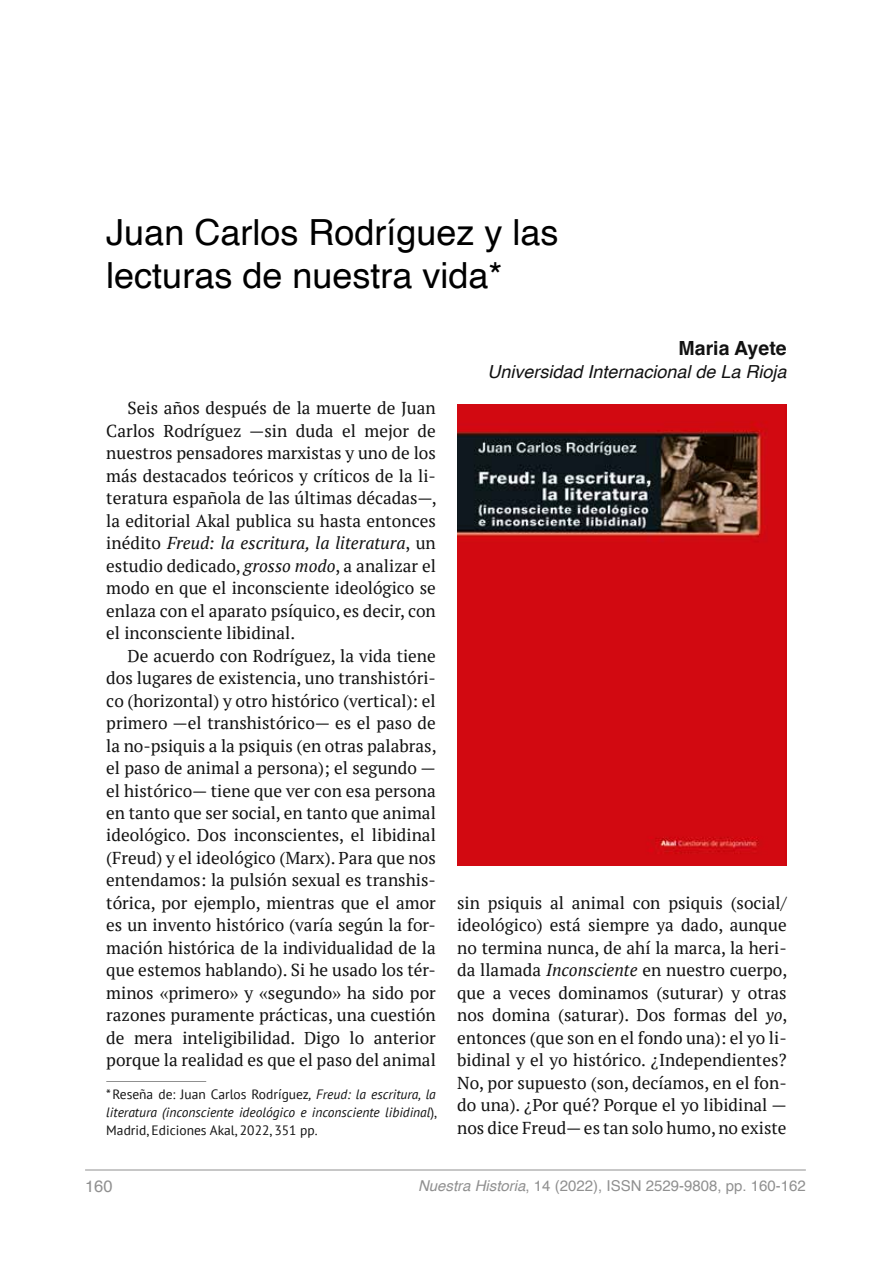
<style>
.page{position:relative;width:893px;height:1263px;background:#fff}
.page>*{position:absolute;margin:0;border:0;box-sizing:border-box;transform-origin:0 0}
.t1{font:36px/43.2px "Helvetica";color:#000}
.t2{font:700 19.5px "Helvetica";color:#121212}
.t3{font:italic 18px "Helvetica";color:#121212}
.t4{font:17.25px/22.5px "PT Serif";color:#121212;text-align:justify}
.t5{font:16.5px "Helvetica";color:#909090}
.t6{font:15px "Helvetica";color:#909090}
.t7{font:italic 13.5px/18px "PT Sans";color:#121212;text-align:justify}
.s1{font-style:italic}
.s2{font-family:"Times New Roman"}
.s3{font-style:normal}
</style>
<div class="page">
<hr style="left:85px;top:1170px;width:721px;height:1px;background:#909090">
<hr style="left:106px;top:1081px;width:100px;height:1px;background:#909090">
<img style="left:457px;top:405px;width:330px;height:460px">
<h1 class="t1" style="left:106px;top:211px;width:454px">Juan Carlos Rodríguez y las lecturas de nuestra vida*</h1>
<p class="t4" style="left:106px;top:396px;width:332px;text-indent:21px">Seis años después de la muerte de Juan Carlos Rodríguez —sin duda el mejor de nuestros pensadores marxistas y uno de los más destacados teóricos y críticos de la li&shy;teratura española de las últimas décadas—, la editorial Akal publica su hasta entonces inédito <span class="s1">Freud: la escritura, la literatura</span>, un estudio dedicado, <span class="s1">grosso modo</span>, a analizar el modo en que el inconsciente ideológico se enlaza con el aparato psíquico, es decir, con el inconsciente libidinal.</p>
<p class="t4" style="left:106px;top:644px;width:332px;text-indent:21px">De acuerdo con Rodríguez, la vida tiene dos lugares de existencia, uno transhistóri&shy;co (horizontal) y otro histórico (vertical): el primero —el transhistórico— es el paso de la no-psiquis a la psiquis (en otras palabras, el paso de animal a persona); el segundo — el histórico— tiene que ver con esa persona en tanto que ser social, en tanto que animal ideológico. Dos inconscientes, el libidinal (Freud) y el ideológico (Marx). Para que nos entendamos: la pulsión sexual es transhis&shy;tórica, por ejemplo, mientras que el amor es un invento histórico (varía según la for&shy;mación histórica de la individualidad de la que estemos hablando). Si he usado los tér&shy;minos <span class="s2">«</span>primero<span class="s2">»</span> y <span class="s2">«</span>segundo<span class="s2">»</span> ha sido por razones puramente prácticas, una cuestión de mera inteligibilidad. Digo lo anterior porque la realidad es que el paso del animal</p>
<p class="t7" style="left:106px;top:1085px;width:332px"><span class="s3">*Reseña de: Juan Carlos Rodríguez</span>, Freud: la escritura, la literatura (inconsciente ideológico e inconsciente libidinal<span class="s3">), Madrid, Ediciones Akal, 2022, 351 pp.</span></p>
<p class="t2" style="left:679px;top:336px;width:110px">Maria Ayete</p>
<p class="t3" style="left:487px;top:357px;width:301px">Universidad Internacional de La Rioja</p>
<p class="t4" style="left:457px;top:891px;width:332px">sin psiquis al animal con psiquis (social/ ideológico) está siempre ya dado, aunque no termina nunca, de ahí la marca, la heri&shy;da llamada <span class="s1">Inconsciente</span> en nuestro cuerpo, que a veces dominamos (suturar) y otras nos domina (saturar). Dos formas del <span class="s1">yo</span>, entonces (que son en el fondo una): el yo li&shy;bidinal y el yo histórico. ¿Independientes?<br>No, por supuesto (son, decíamos, en el fon&shy;do una). ¿Por qué? Porque el yo libidinal — nos dice Freud— es tan solo humo, no existe</p>
<p class="t5" style="left:85px;top:1174px;width:29px">160</p>
<p class="t6" style="left:418px;top:1174px;width:389px"><span class="s1">Nuestra Historia</span>, 14 (2022), ISSN 2529-9808, pp. 160-162</p>
</div>
